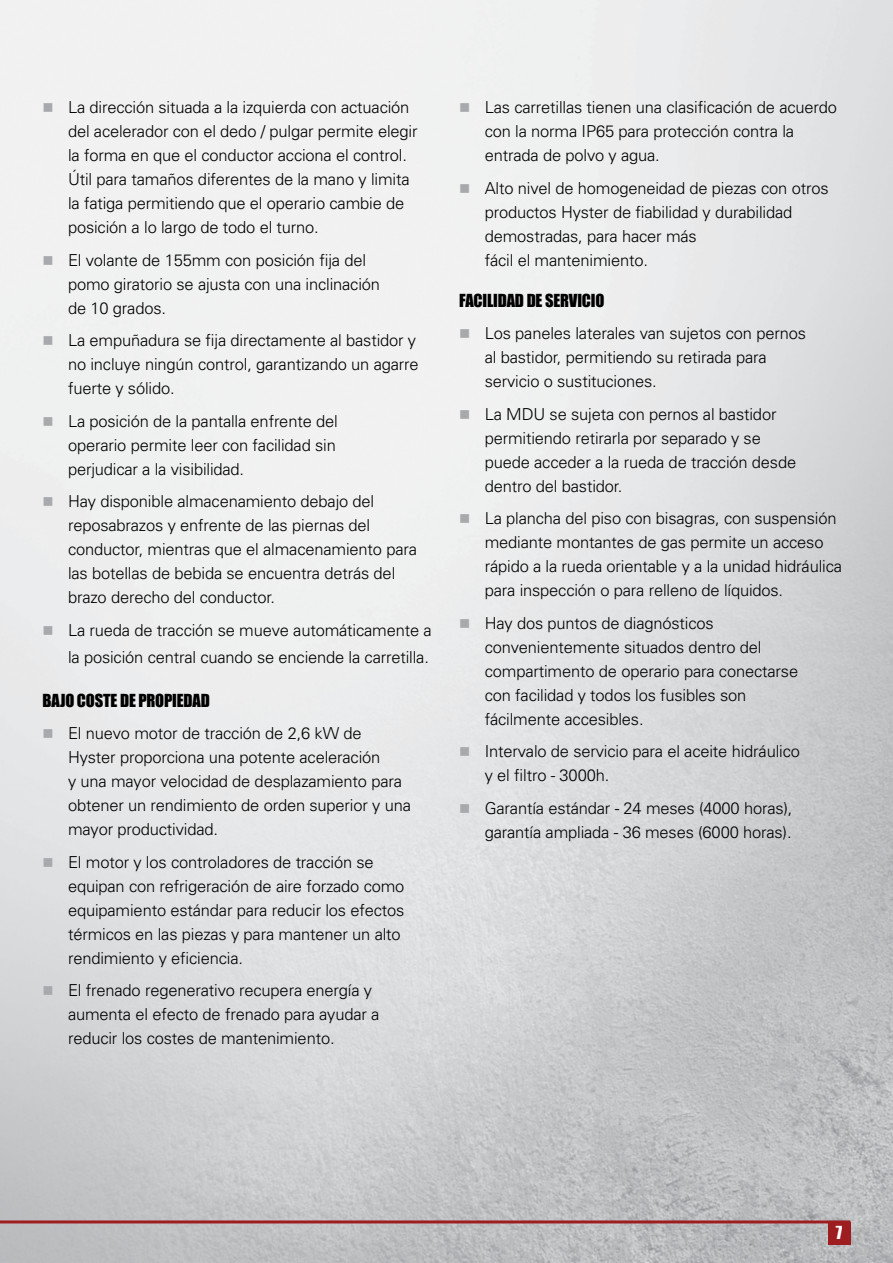
<style>
.page{position:relative;width:893px;height:1263px;background:#fff}
.page>*{position:absolute;margin:0;border:0;box-sizing:border-box;transform-origin:0 0}
.t1{font:300 16.5px/24px "Univers";letter-spacing:-.01em;color:#000}
.t2{font:16.5px "Impact";letter-spacing:-.01em;color:#000}
.t3{font:16.5px "Impact";color:#fff}
.s1{color:#a7a9ac}
</style>
<div class="page">
<img style="left:0;top:0;width:893px;height:1263px">
<hr style="left:0;top:1222px;width:1px;height:41px;background:#545456">
<hr style="left:0;top:1220px;width:850px;height:3px;background:#9e1d20">
<div style="left:828px;top:1222px;width:22px;height:23px;background:#9e1d20"></div>
<p class="t1" style="left:68px;top:95px;width:351px;text-indent:-26px"><span class="s1">■</span> La dirección situada a la izquierda con actuación del acelerador con el dedo / pulgar permite elegir la forma en que el conductor acciona el control.<br>Útil para tamaños diferentes de la mano y limita la fatiga permitiendo que el operario cambie de posición a lo largo de todo el turno.</p>
<p class="t1" style="left:68px;top:247px;width:313px;text-indent:-26px"><span class="s1">■</span> El volante de 155mm con posición fija del pomo giratorio se ajusta con una inclinación de 10 grados.</p>
<p class="t1" style="left:68px;top:328px;width:352px;text-indent:-26px"><span class="s1">■</span> La empuñadura se fija directamente al bastidor y no incluye ningún control, garantizando un agarre fuerte y sólido.</p>
<p class="t1" style="left:68px;top:408px;width:271px;text-align:justify;text-indent:-26px"><span class="s1">■</span> La posición de la pantalla enfrente del operario permite leer con facilidad sin perjudicar a la visibilidad.</p>
<p class="t1" style="left:68px;top:489px;width:350px;text-indent:-26px"><span class="s1">■</span> Hay disponible almacenamiento debajo del reposabrazos y enfrente de las piernas del conductor, mientras que el almacenamiento para las botellas de bebida se encuentra detrás del brazo derecho del conductor.</p>
<p class="t1" style="left:43px;top:616px;width:391px;line-height:27px;text-align:right"><span class="s1">■</span> La rueda de tracción se mueve automáticamente a la posición central cuando se enciende la carretilla.</p>
<p class="t2" style="left:43px;top:688px;width:169px">BAJO COSTE DE PROPIEDAD</p>
<p class="t1" style="left:68px;top:721px;width:344px;text-indent:-26px"><span class="s1">■</span> El nuevo motor de tracción de 2,6 kW de Hyster proporciona una potente aceleración<br>y una mayor velocidad de desplazamiento para obtener un rendimiento de orden superior y una mayor productividad.</p>
<p class="t1" style="left:68px;top:849px;width:338px;text-indent:-26px"><span class="s1">■</span> El motor y los controladores de tracción se equipan con refrigeración de aire forzado como equipamiento estándar para reducir los efectos térmicos en las piezas y para mantener un alto rendimiento y eficiencia.</p>
<p class="t1" style="left:68px;top:978px;width:313px;text-indent:-26px"><span class="s1">■</span> El frenado regenerativo recupera energía y aumenta el efecto de frenado para ayudar a reducir los costes de mantenimiento.</p>
<p class="t1" style="left:485px;top:95px;width:354px;text-indent:-26px"><span class="s1">■</span> Las carretillas tienen una clasificación de acuerdo con la norma IP65 para protección contra la entrada de polvo y agua.</p>
<p class="t1" style="left:485px;top:175px;width:345px;text-indent:-26px"><span class="s1">■</span> Alto nivel de homogeneidad de piezas con otros productos Hyster de fiabilidad y durabilidad demostradas, para hacer más<br>fácil el mantenimiento.</p>
<p class="t2" style="left:459px;top:288px;width:147px">FACILIDAD DE SERVICIO</p>
<p class="t1" style="left:485px;top:321px;width:323px;text-indent:-26px"><span class="s1">■</span> Los paneles laterales van sujetos con pernos al bastidor, permitiendo su retirada para servicio o sustituciones.</p>
<p class="t1" style="left:485px;top:401px;width:313px;text-indent:-26px"><span class="s1">■</span> La MDU se sujeta con pernos al bastidor permitiendo retirarla por separado y se puede acceder a la rueda de tracción desde dentro del bastidor.</p>
<p class="t1" style="left:485px;top:506px;width:359px;text-indent:-26px"><span class="s1">■</span> La plancha del piso con bisagras, con suspensión mediante montantes de gas permite un acceso rápido a la rueda orientable y a la unidad hidráulica para inspección o para relleno de líquidos.</p>
<p class="t1" style="left:485px;top:610px;width:315px;text-indent:-26px"><span class="s1">■</span> Hay dos puntos de diagnósticos convenientemente situados dentro del compartimento de operario para conectarse con facilidad y todos los fusibles son fácilmente accesibles.</p>
<p class="t1" style="left:485px;top:739px;width:317px;text-indent:-26px"><span class="s1">■</span> Intervalo de servicio para el aceite hidráulico y el filtro - 3000h.</p>
<p class="t1" style="left:459px;top:795px;width:335px;text-align:right"><span class="s1">■</span> Garantía estándar - 24 meses (4000 horas), garantía ampliada - 36 meses (6000 horas).</p>
<p class="t3" style="left:836px;top:1220px;width:8px">7</p>
</div>
